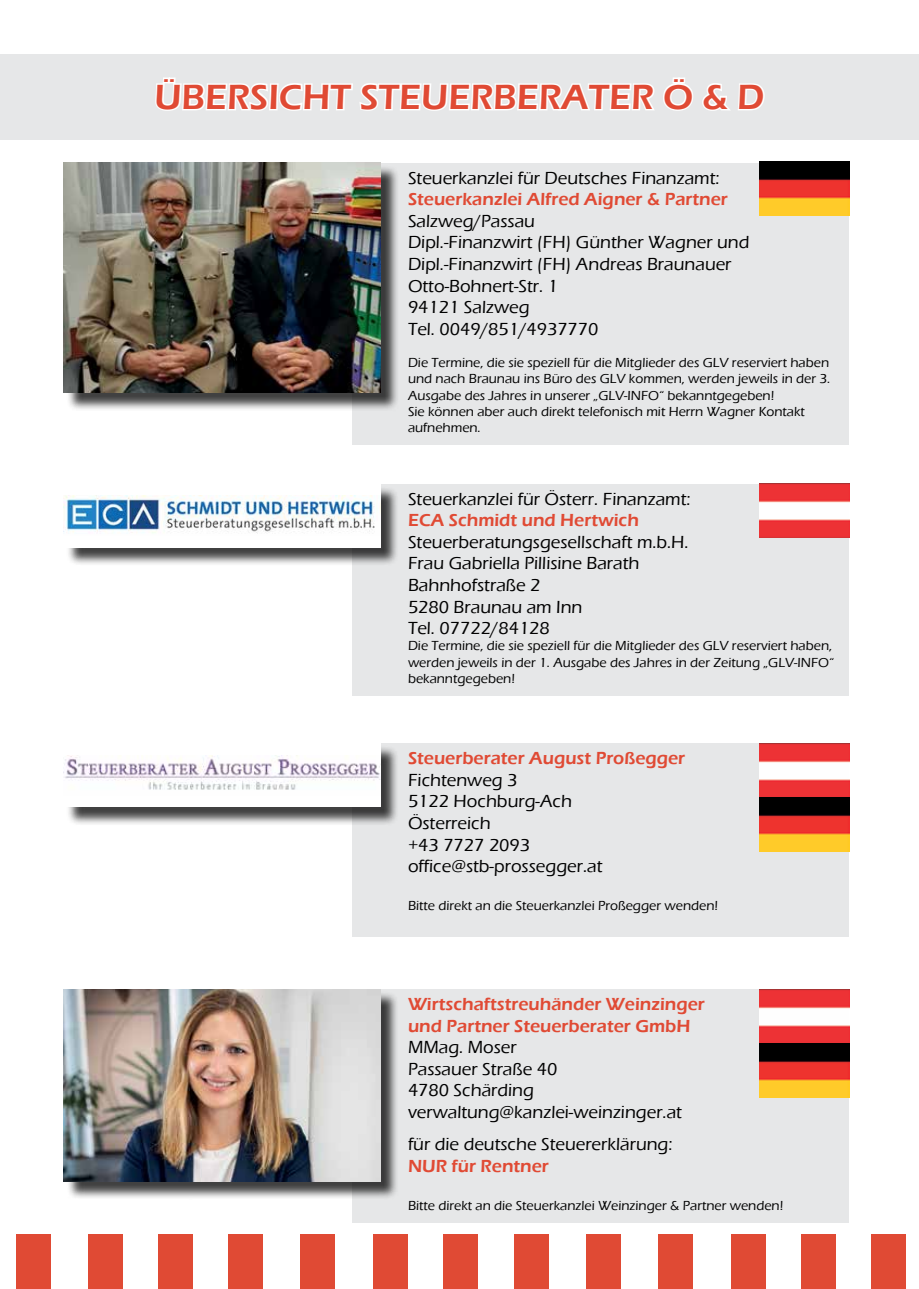
<style>
.page{position:relative;width:919px;height:1289px;background:#fff}
.page>*{position:absolute;margin:0;border:0;box-sizing:border-box;transform-origin:0 0}
.t1{font:600 36px "Eras ITC";color:#e04a34}
.t2{font:500 18px/21.6px "Eras ITC";color:#000}
.t3{font:600 18px/21.6px "Eras ITC";color:#e04a34}
.t4{font:500 13.5px/16.2px "Eras ITC";color:#000}
</style>
<div class="page">
<div style="left:16px;top:1234px;width:35px;height:54px;background:#e04a34"></div>
<div style="left:88px;top:1234px;width:35px;height:54px;background:#e04a34"></div>
<div style="left:158px;top:1234px;width:35px;height:54px;background:#e04a34"></div>
<div style="left:300px;top:1234px;width:35px;height:54px;background:#e04a34"></div>
<div style="left:373px;top:1234px;width:35px;height:54px;background:#e04a34"></div>
<div style="left:443px;top:1234px;width:35px;height:54px;background:#e04a34"></div>
<div style="left:228px;top:1234px;width:35px;height:54px;background:#e04a34"></div>
<div style="left:870px;top:1234px;width:35px;height:54px;background:#e04a34"></div>
<div style="left:513px;top:1234px;width:35px;height:54px;background:#e04a34"></div>
<div style="left:585px;top:1234px;width:35px;height:54px;background:#e04a34"></div>
<div style="left:658px;top:1234px;width:35px;height:54px;background:#e04a34"></div>
<div style="left:730px;top:1234px;width:35px;height:54px;background:#e04a34"></div>
<div style="left:801px;top:1234px;width:34px;height:54px;background:#e04a34"></div>
<div style="left:0;top:54px;width:918px;height:85px;background:#e6e7e8"></div>
<svg style="left:154px;top:77px;width:612px;height:86px"></svg>
<div style="left:352px;top:989px;width:497px;height:233px;background:#e6e7e8"></div>
<div style="left:66px;top:991px;width:333px;height:208px;background:#000;opacity:.75"></div>
<img style="left:64px;top:989px;width:316px;height:192px">
<div style="left:352px;top:163px;width:497px;height:281px;background:#e6e7e8"></div>
<div style="left:66px;top:165px;width:333px;height:246px;background:#000;opacity:.75"></div>
<img style="left:64px;top:163px;width:317px;height:229px">
<img style="left:759px;top:162px;width:90px;height:54px">
<div style="left:352px;top:483px;width:497px;height:212px;background:#e6e7e8"></div>
<div style="left:66px;top:486px;width:333px;height:80px;background:#000;opacity:.75"></div>
<div style="left:64px;top:483px;width:316px;height:64px;background:#fff"></div>
<img style="left:64px;top:495px;width:311px;height:39px">
<img style="left:759px;top:483px;width:90px;height:54px">
<div style="left:352px;top:743px;width:497px;height:193px;background:#e6e7e8"></div>
<div style="left:66px;top:745px;width:333px;height:81px;background:#000;opacity:.75"></div>
<div style="left:64px;top:743px;width:316px;height:64px;background:#fff"></div>
<img style="left:64px;top:755px;width:316px;height:35px">
<img style="left:759px;top:743px;width:90px;height:108px">
<img style="left:759px;top:989px;width:90px;height:108px">
<h1 class="t1" style="left:154px;top:76px;width:611px">Übersicht steuerberater Ö &amp; D</h1>
<p class="t2" style="left:408px;top:167px;width:313px">Steuerkanzlei für Deutsches Finanzamt:</p>
<p class="t3" style="left:408px;top:188px;width:321px">Steuerkanzlei Alfred Aigner &amp; Partner</p>
<p class="t2" style="left:408px;top:210px;width:343px">Salzweg/Passau<br>Dipl.-Finanzwirt (FH) Günther Wagner und<br>Dipl.-Finanzwirt (FH) Andreas Braunauer<br>Otto-Bohnert-Str. 1<br>94121 Salzweg<br>Tel. 0049/851/4937770</p>
<p class="t4" style="left:408px;top:355px;width:424px">Die Termine, die sie speziell für die Mitglieder des GLV reserviert haben und nach Braunau ins Büro des GLV kommen, werden jeweils in der 3.<br>Ausgabe des Jahres in unserer „GLV-INFO“ bekanntgegeben!<br>Sie können aber auch direkt telefonisch mit Herrn Wagner Kontakt aufnehmen.</p>
<p class="t2" style="left:408px;top:488px;width:284px">Steuerkanzlei für Österr. Finanzamt:</p>
<p class="t3" style="left:408px;top:509px;width:13px">ECA</p>
<p class="t3" style="left:448px;top:509px;width:192px">Schmidt und Hertwich</p>
<p class="t2" style="left:408px;top:531px;width:282px">Steuerberatungsgesellschaft m.b.H.<br>Frau Gabriella Pillisine Barath<br>Bahnhofstraße 2<br>5280 Braunau am Inn<br>Tel. 07722/84128</p>
<p class="t4" style="left:408px;top:638px;width:427px">Die Termine, die sie speziell für die Mitglieder des GLV reserviert haben, werden jeweils in der 1. Ausgabe des Jahres in der Zeitung „GLV-INFO“ bekanntgegeben!</p>
<p class="t3" style="left:408px;top:747px;width:279px">Steuerberater August Proßegger</p>
<p class="t2" style="left:408px;top:769px;width:196px">Fichtenweg 3<br>5122 Hochburg-Ach<br>Österreich<br>+43 7727 2093 office@stb-prossegger.at</p>
<p class="t4" style="left:408px;top:897px;width:311px">Bitte direkt an die Steuerkanzlei Proßegger wenden!</p>
<p class="t3" style="left:408px;top:993px;width:298px">Wirtschaftstreuhänder Weinzinger und Partner Steuerberater GmbH</p>
<p class="t2" style="left:408px;top:1036px;width:275px">MMag. Moser<br>Passauer Straße 40<br>4780 Schärding verwaltung@kanzlei-weinzinger.at</p>
<p class="t2" style="left:408px;top:1133px;width:266px">für die deutsche Steuererklärung:</p>
<p class="t3" style="left:408px;top:1155px;width:142px">NUR für Rentner</p>
<p class="t4" style="left:408px;top:1197px;width:377px">Bitte direkt an die Steuerkanzlei Weinzinger &amp; Partner wenden!</p>
</div>
